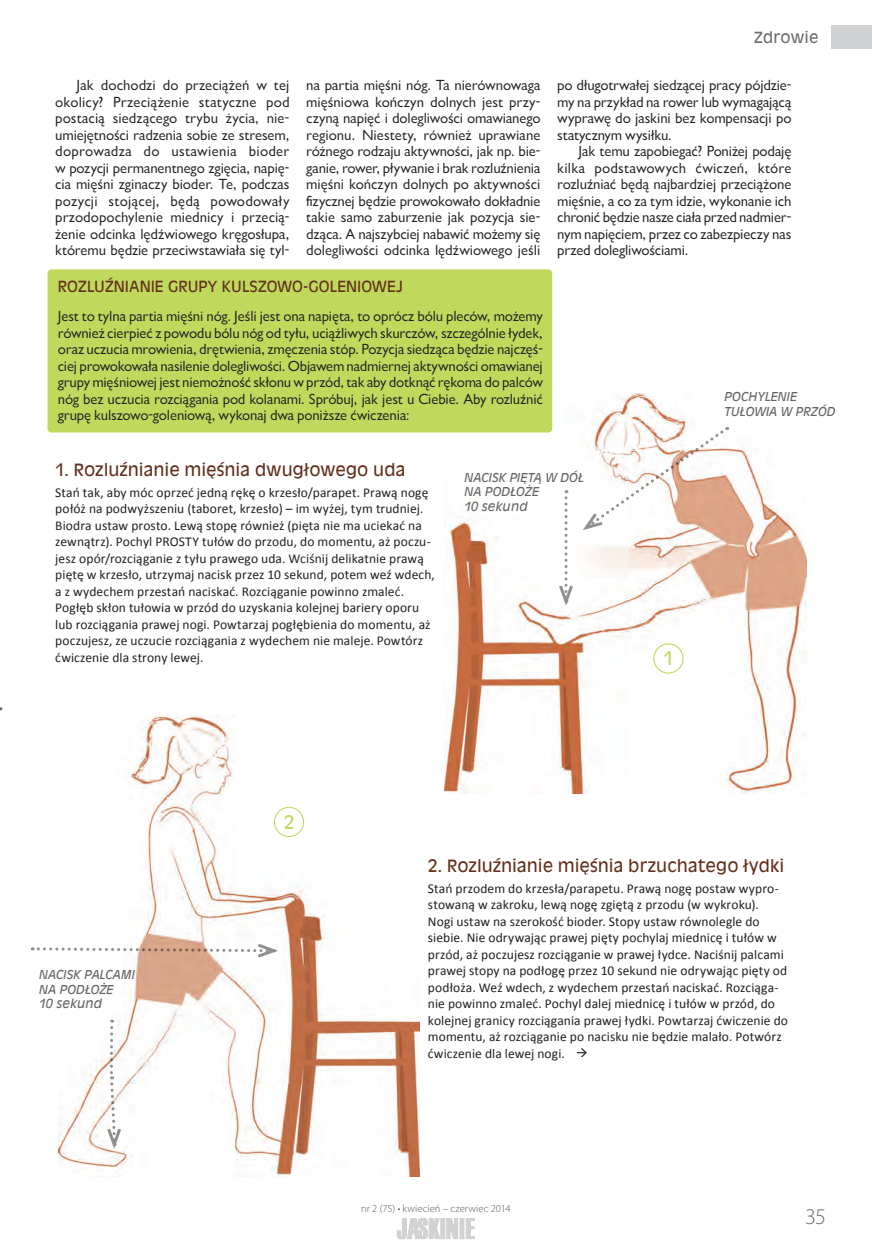
<style>
.page{position:relative;width:872px;height:1251px;background:#fff}
.page>*{position:absolute;margin:0;border:0;box-sizing:border-box;transform-origin:0 0}
.pagina{font:300 22.5px "Myriad Pro";color:#6c6d70}
.wyróżnik_mały{font:18px "Antique Olive";color:#c0d95d}
.wyróżnik_mały-2{font:16.5px "Antique Olive";letter-spacing:.005em;color:#62301d}
.wyróżnik_mały-3{font:15px "Antique Olive";color:#62301d}
.żywa_pagina{font:15px "Antique Olive";letter-spacing:.005em;color:#6c6d70}
.tekst{font:13.5px/16.5px "EFN Gilead";letter-spacing:.015em;color:#231f20;text-align:justify}
.podsumowanie{font:13.5px/16.5px "Calibri";letter-spacing:.005em;color:#231f20}
.podpis{font:italic 12px/14.4px "Antique Olive";letter-spacing:.01em;color:#636366}
.t1{font:300 10.5px "Myriad Pro";letter-spacing:.01em;color:#57585a}
</style>
<div class="page">
<div style="left:831px;top:25px;width:41px;height:24px;background:#d1d2d4"></div>
<svg style="left:397px;top:1218px;width:78px;height:20px"></svg>
<img style="left:58px;top:715px;width:361px;height:460px">
<img style="left:444px;top:393px;width:362px;height:400px">
<svg style="left:106px;top:1019px;width:17px;height:131px"></svg>
<svg style="left:32px;top:941px;width:247px;height:17px"></svg>
<div style="left:48px;top:269px;width:504px;height:163px;background:#c0d95d;border-radius:4px"></div>
<svg style="left:581px;top:427px;width:146px;height:104px"></svg>
<svg style="left:557px;top:490px;width:17px;height:117px"></svg>
<div style="left:653px;top:643px;width:30px;height:30px;border:1px solid #c0d95d;border-radius:50%"></div>
<div style="left:274px;top:806px;width:30px;height:30px;border:1px solid #c0d95d;border-radius:50%"></div>
<p class="tekst" style="left:55px;top:77px;width:235px;text-indent:21px">Jak dochodzi do przeciążeń w tej okolicy? Przeciążenie statyczne pod postacią siedzącego trybu życia, nie&shy;umiejętności radzenia sobie ze stresem, doprowadza do ustawienia bioder w pozycji permanentnego zgięcia, napię&shy;cia mięśni zginaczy bioder. Te, podczas pozycji stojącej, będą powodowały przodopochylenie miednicy i przecią&shy;żenie odcinka lędźwiowego kręgosłupa, któremu będzie przeciwstawiała się tyl-</p>
<p class="żywa_pagina" style="left:754px;top:28px;width:66px">Zdrowie</p>
<p class="tekst" style="left:306px;top:77px;width:235px">na partia mięśni nóg. Ta nierównowaga mięśniowa kończyn dolnych jest przy&shy;czyną napięć i dolegliwości omawianego regionu. Niestety, również uprawiane różnego rodzaju aktywności, jak np. bie&shy;ganie, rower, pływanie i brak rozluźnienia mięśni kończyn dolnych po aktywności fizycznej będzie prowokowało dokładnie takie samo zaburzenie jak pozycja sie&shy;dząca. A najszybciej nabawić możemy się dolegliwości odcinka lędźwiowego jeśli</p>
<p class="tekst" style="left:557px;top:77px;width:235px">po długotrwałej siedzącej pracy pójdzie&shy;my na przykład na rower lub wymagającą wyprawę do jaskini bez kompensacji po statycznym wysiłku.</p>
<p class="tekst" style="left:557px;top:143px;width:235px;text-indent:21px">Jak temu zapobiegać? Poniżej podaję kilka podstawowych ćwiczeń, które rozluźniać będą najbardziej przeciążone mięśnie, a co za tym idzie, wykonanie ich chronić będzie nasze ciała przed nadmier&shy;nym napięciem, przez co zabezpieczy nas przed dolegliwościami.</p>
<p class="wyróżnik_mały-3" style="left:58px;top:277px;width:347px">ROZLUŹNIANIE GRUPY KULSZOWO-GOLENIOWEJ</p>
<p class="tekst" style="left:58px;top:308px;width:486px">Jest to tylna partia mięśni nóg. Jeśli jest ona napięta, to oprócz bólu pleców, możemy również cierpieć z powodu bólu nóg od tyłu, uciążliwych skurczów, szczególnie łydek, oraz uczucia mrowienia, drętwienia, zmęczenia stóp. Pozycja siedząca będzie najczęś&shy;ciej prowokowała nasilenie dolegliwości. Objawem nadmiernej aktywności omawianej grupy mięśniowej jest niemożność skłonu w przód, tak aby dotknąć rękoma do palców nóg bez uczucia rozciągania pod kolanami. Spróbuj, jak jest u Ciebie. Aby rozluźnić grupę kulszowo-goleniową, wykonaj dwa poniższe ćwiczenia:</p>
<p class="wyróżnik_mały-2" style="left:55px;top:459px;width:351px">1. Rozluźnianie mięśnia dwugłowego uda</p>
<p class="podsumowanie" style="left:55px;top:484px;width:381px">Stań tak, aby móc oprzeć jedną rękę o krzesło/parapet. Prawą nogę połóż na podwyższeniu (taboret, krzesło) – im wyżej, tym trudniej.<br>Biodra ustaw prosto. Lewą stopę również (pięta nie ma uciekać na zewnątrz). Pochyl PROSTY tułów do przodu, do momentu, aż poczu&shy;jesz opór/rozciąganie z tyłu prawego uda. Wciśnij delikatnie prawą piętę w krzesło, utrzymaj nacisk przez 10 sekund, potem weź wdech, a z wydechem przestań naciskać. Rozciąganie powinno zmaleć.<br>Pogłęb skłon tułowia w przód do uzyskania kolejnej bariery oporu lub rozciągania prawej nogi. Powtarzaj pogłębienia do momentu, aż poczujesz, ze uczucie rozciągania z wydechem nie maleje. Powtórz ćwiczenie dla strony lewej.</p>
<p class="podpis" style="left:464px;top:470px;width:121px">NACISK PIĘTĄ W DÓŁ<br>NA PODŁOŻE</p>
<p class="podpis" style="left:464px;top:499px;width:65px">10 sekund</p>
<p class="wyróżnik_mały" style="left:284px;top:810px;width:12px">2</p>
<p class="podpis" style="left:724px;top:389px;width:112px">POCHYLENIE<br>TUŁOWIA W PRZÓD</p>
<p class="wyróżnik_mały" style="left:663px;top:647px;width:12px">1</p>
<p class="podpis" style="left:39px;top:967px;width:97px">NACISK PALCAMI<br>NA PODŁOŻE</p>
<p class="podpis" style="left:39px;top:995px;width:65px">10 sekund</p>
<p class="wyróżnik_mały-2" style="left:428px;top:854px;width:358px">2. Rozluźnianie mięśnia brzuchatego łydki</p>
<p class="podsumowanie" style="left:428px;top:879px;width:361px">Stań przodem do krzesła/parapetu. Prawą nogę postaw wypro&shy;stowaną w zakroku, lewą nogę zgiętą z przodu (w wykroku).<br>Nogi ustaw na szerokość bioder. Stopy ustaw równolegle do siebie. Nie odrywając prawej pięty pochylaj miednicę i tułów w przód, aż poczujesz rozciąganie w prawej łydce. Naciśnij palcami prawej stopy na podłogę przez 10 sekund nie odrywając pięty od podłoża. Weź wdech, z wydechem przestań naciskać. Rozciąga&shy;nie powinno zmaleć. Pochyl dalej miednicę i tułów w przód, do kolejnej granicy rozciągania prawej łydki. Powtarzaj ćwiczenie do momentu, aż rozciąganie po nacisku nie będzie malało. Potwórz ćwiczenie dla lewej nogi.</p>
<p class="t1" style="left:361px;top:1201px;width:151px">nr 2 (75) • kwiecień – czerwiec 2014</p>
<p class="pagina" style="left:805px;top:1202px;width:23px">35</p>
</div>
